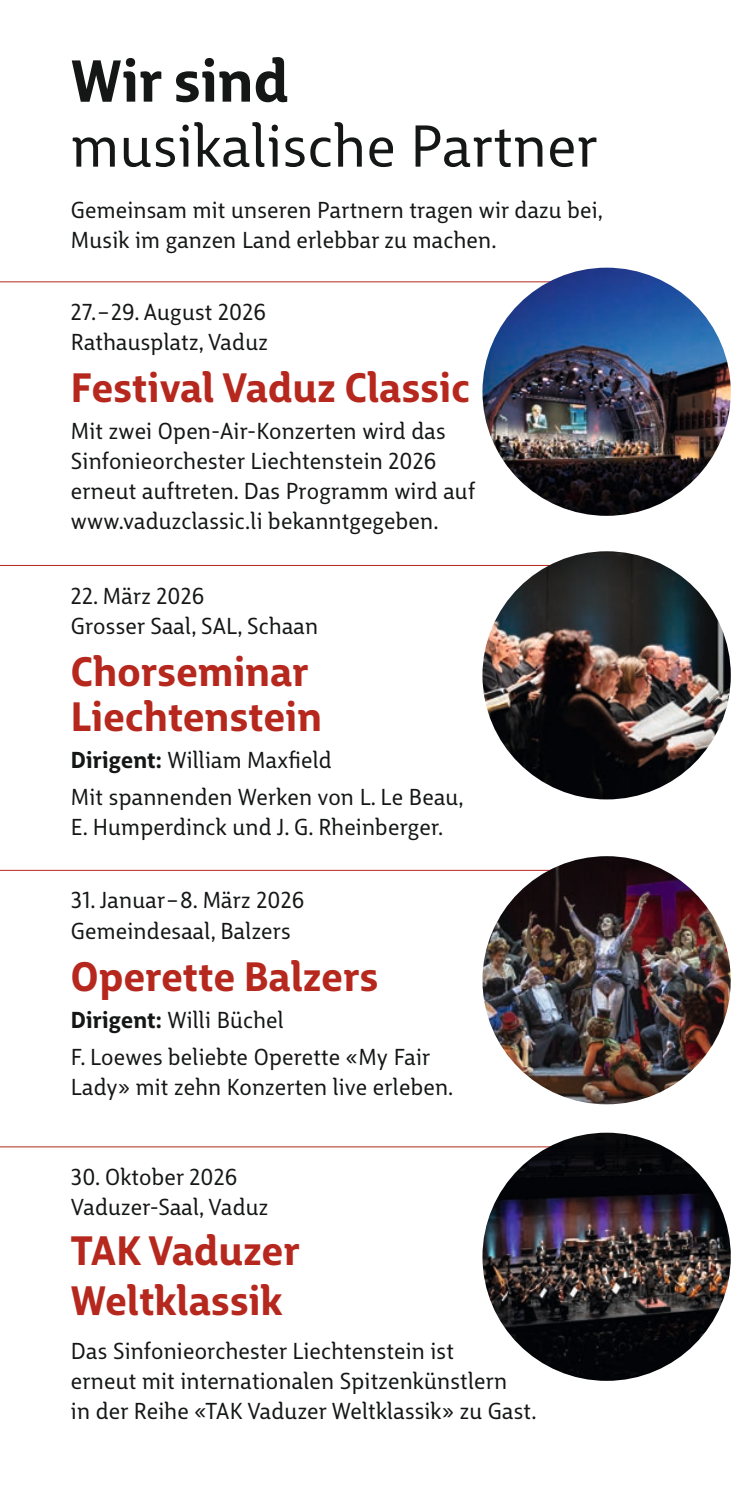
<style>
.page{position:relative;width:745px;height:1489px;background:#fff}
.page>*{position:absolute;margin:0;border:0;box-sizing:border-box;transform-origin:0 0}
.t1{font:57.5px "Big City Grotesque Pro";letter-spacing:.01em;color:#151616}
.t2{font:700 57.5px "Big City Grotesque Pro";letter-spacing:.01em;color:#151616}
.t3{font:700 40px/45px "Big City Grotesque Pro";letter-spacing:.01em;color:#b6281e}
.t4{font:22.5px/30px "Big City Grotesque Pro";letter-spacing:.01em;color:#151616}
.s1{font-weight:700}
</style>
<div class="page">
<hr style="left:0;top:281px;width:617px;height:1px;background:#b6281e">
<hr style="left:0;top:565px;width:617px;height:1px;background:#b6281e">
<hr style="left:0;top:869px;width:617px;height:1px;background:#b6281e">
<hr style="left:0;top:1146px;width:617px;height:1px;background:#b6281e">
<img style="left:482px;top:268px;width:248px;height:248px;border-radius:124px">
<img style="left:482px;top:551px;width:248px;height:248px;border-radius:124px">
<img style="left:482px;top:856px;width:248px;height:248px;border-radius:124px">
<img style="left:482px;top:1132px;width:248px;height:248px;border-radius:124px">
<h1 class="t2" style="left:71px;top:33px;width:219px">Wir sind</h1>
<h1 class="t1" style="left:71px;top:100px;width:528px">musikalische Partner</h1>
<p class="t4" style="left:71px;top:193px;width:533px">Gemeinsam mit unseren Partnern tragen wir dazu bei,<br>Musik im ganzen Land erlebbar zu machen.</p>
<p class="t4" style="left:71px;top:295px;width:198px">27. – 29. August 2026<br>Rathausplatz, Vaduz</p>
<h2 class="t3" style="left:71px;top:362px;width:400px">Festival Vaduz Classic</h2>
<p class="t4" style="left:71px;top:414px;width:405px">Mit zwei Open-Air-Konzerten wird das Sinfonieorchester Liechtenstein 2026 erneut auftreten. Das Programm wird auf www.vaduzclassic.li bekanntgegeben.</p>
<p class="t4" style="left:71px;top:579px;width:249px">22. März 2026<br>Grosser Saal, SAL, Schaan</p>
<h2 class="t3" style="left:71px;top:646px;width:252px">Chorseminar<br>Liechtenstein</h2>
<p class="t4" style="left:71px;top:739px;width:394px;line-height:37px"><span class="s1">Dirigent:</span> William Maxfield<br>Mit spannenden Werken von L. Le Beau,</p>
<p class="t4" style="left:71px;top:810px;width:374px">E. Humperdinck und J. G. Rheinberger.</p>
<p class="t4" style="left:71px;top:883px;width:235px">31. Januar – 8. März 2026<br>Gemeindesaal, Balzers</p>
<h2 class="t3" style="left:71px;top:951px;width:308px">Operette Balzers</h2>
<p class="t4" style="left:71px;top:999px;width:360px;line-height:37px"><span class="s1">Dirigent:</span> Willi Büchel<br>F. Loewes beliebte Operette «My Fair</p>
<p class="t4" style="left:71px;top:1070px;width:384px">Lady» mit zehn Konzerten live erleben.</p>
<p class="t4" style="left:71px;top:1160px;width:199px">30. Oktober 2026<br>Vaduzer-Saal, Vaduz</p>
<h2 class="t3" style="left:71px;top:1222px;width:230px;line-height:50px">TAK Vaduzer<br>Weltklassik</h2>
<p class="t4" style="left:71px;top:1334px;width:467px">Das Sinfonieorchester Liechtenstein ist<br>erneut mit internationalen Spitzenkünstlern<br>in der Reihe «TAK Vaduzer Weltklassik» zu Gast.</p>
</div>
